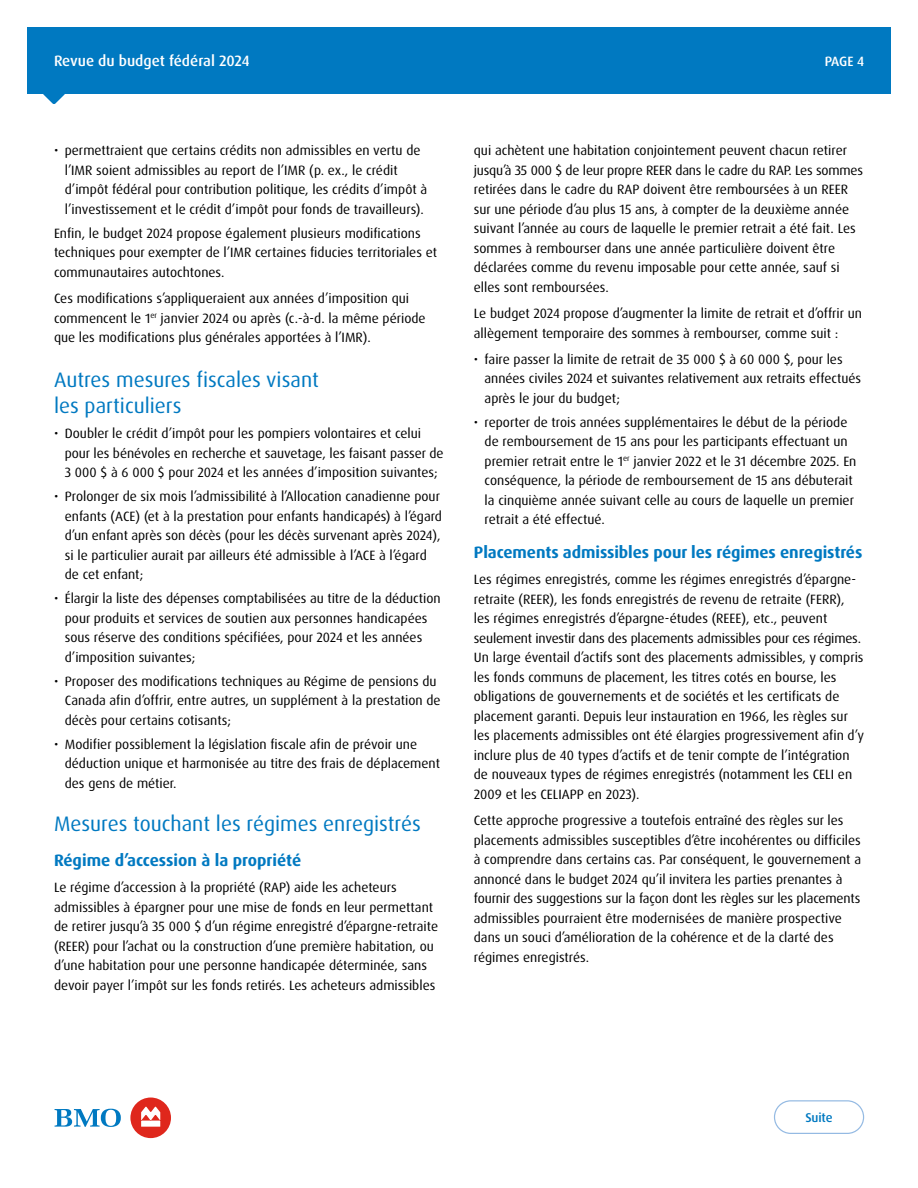
<style>
.page{position:relative;width:918px;height:1188px;background:#fff}
.page>*{position:absolute;margin:0;border:0;box-sizing:border-box;transform-origin:0 0}
.Section_Headline_H32{font:21px/25.5px "Dax Pro";color:#0079c1}
.Paragraph_Headline_H4{font:700 16.5px "Dax Pro";letter-spacing:-.005em;color:#0079c1}
.t1{font:500 15px "Dax Pro";color:#fff}
.Body_Copy{font:13.5px/19.5px "Dax Pro";color:#000}
.t2{font:500 13.5px "Dax Pro";color:#fff}
.t3{font:500 12.75px "Dax OT";letter-spacing:-.01em;color:#0079c1}
</style>
<div class="page">
<div style="left:27px;top:27px;width:864px;height:67px;background:#0079c1"></div>
<svg style="left:43px;top:94px;width:22px;height:10px"></svg>
<svg style="left:774px;top:1100px;width:90px;height:34px"></svg>
<svg style="left:55px;top:1109px;width:66px;height:18px"></svg>
<div style="left:130px;top:1098px;width:41px;height:40px;background:#df271c;border-radius:50%"></div>
<svg style="left:141px;top:1107px;width:19px;height:20px"></svg>
<p class="t1" style="left:54px;top:51px;width:197px">Revue du budget fédéral 2024</p>
<p class="Body_Copy" style="left:65px;top:141px;width:364px;text-indent:-11px">• permettraient que certains crédits non admissibles en vertu de l’IMR soient admissibles au report de l’IMR (p. ex., le crédit d’impôt fédéral pour contribution politique, les crédits d’impôt à l’investissement et le crédit d’impôt pour fonds de travailleurs).</p>
<p class="Body_Copy" style="left:54px;top:224px;width:385px">Enfin, le budget 2024 propose également plusieurs modifications techniques pour exempter de l’IMR certaines fiducies territoriales et communautaires autochtones.</p>
<p class="Body_Copy" style="left:54px;top:289px;width:373px">Ces modifications s’appliqueraient aux années d’imposition qui commencent le 1<sup>er</sup> janvier 2024 ou après (c.-à-d. la même période que les modifications plus générales apportées à l’IMR).</p>
<h3 class="Section_Headline_H32" style="left:54px;top:367px;width:266px">Autres mesures fiscales visant les particuliers</h3>
<p class="Body_Copy" style="left:65px;top:424px;width:380px;text-indent:-11px">• Doubler le crédit d’impôt pour les pompiers volontaires et celui pour les bénévoles en recherche et sauvetage, les faisant passer de<br>3 000 $ à 6 000 $ pour 2024 et les années d’imposition suivantes;</p>
<p class="Body_Copy" style="left:65px;top:487px;width:379px;text-indent:-11px">• Prolonger de six mois l’admissibilité à l’Allocation canadienne pour enfants (ACE) (et à la prestation pour enfants handicapés) à l’égard d’un enfant après son décès (pour les décès survenant après 2024), si le particulier aurait par ailleurs été admissible à l’ACE à l’égard de cet enfant;</p>
<p class="Body_Copy" style="left:65px;top:589px;width:377px;text-indent:-11px">• Élargir la liste des dépenses comptabilisées au titre de la déduction pour produits et services de soutien aux personnes handicapées sous réserve des conditions spécifiées, pour 2024 et les années d’imposition suivantes;</p>
<p class="Body_Copy" style="left:65px;top:671px;width:377px;text-indent:-11px">• Proposer des modifications techniques au Régime de pensions du<br>Canada afin d’offrir, entre autres, un supplément à la prestation de décès pour certains cotisants;</p>
<p class="Body_Copy" style="left:65px;top:735px;width:377px;text-indent:-11px">• Modifier possiblement la législation fiscale afin de prévoir une déduction unique et harmonisée au titre des frais de déplacement des gens de métier.</p>
<h3 class="Section_Headline_H32" style="left:54px;top:811px;width:368px">Mesures touchant les régimes enregistrés</h3>
<h4 class="Paragraph_Headline_H4" style="left:54px;top:849px;width:249px">Régime d’accession à la propriété</h4>
<p class="Body_Copy" style="left:54px;top:878px;width:386px">Le régime d’accession à la propriété (RAP) aide les acheteurs admissibles à épargner pour une mise de fonds en leur permettant de retirer jusqu’à 35 000 $ d’un régime enregistré d’épargne-retraite (REER) pour l’achat ou la construction d’une première habitation, ou d’une habitation pour une personne handicapée déterminée, sans devoir payer l’impôt sur les fonds retirés. Les acheteurs admissibles</p>
<p class="t2" style="left:825px;top:53px;width:41px">PAGE 4</p>
<p class="Body_Copy" style="left:474px;top:141px;width:391px">qui achètent une habitation conjointement peuvent chacun retirer jusqu’à 35 000 $ de leur propre REER dans le cadre du RAP. Les sommes retirées dans le cadre du RAP doivent être remboursées à un REER sur une période d’au plus 15 ans, à compter de la deuxième année suivant l’année au cours de laquelle le premier retrait a été fait. Les sommes à rembourser dans une année particulière doivent être déclarées comme du revenu imposable pour cette année, sauf si elles sont remboursées.</p>
<p class="Body_Copy" style="left:474px;top:304px;width:390px">Le budget 2024 propose d’augmenter la limite de retrait et d’offrir un allègement temporaire des sommes à rembourser, comme suit :</p>
<p class="Body_Copy" style="left:485px;top:349px;width:378px;text-indent:-11px">• faire passer la limite de retrait de 35 000 $ à 60 000 $, pour les années civiles 2024 et suivantes relativement aux retraits effectués après le jour du budget;</p>
<p class="Body_Copy" style="left:485px;top:413px;width:373px;text-indent:-11px">• reporter de trois années supplémentaires le début de la période de remboursement de 15 ans pour les participants effectuant un premier retrait entre le 1<sup>er</sup> janvier 2022 et le 31 décembre 2025. En conséquence, la période de remboursement de 15 ans débuterait la cinquième année suivant celle au cours de laquelle un premier retrait a été effectué.</p>
<h4 class="Paragraph_Headline_H4" style="left:474px;top:542px;width:390px">Placements admissibles pour les régimes enregistrés</h4>
<p class="Body_Copy" style="left:474px;top:570px;width:392px">Les régimes enregistrés, comme les régimes enregistrés d’épargne&shy;retraite (REER), les fonds enregistrés de revenu de retraite (FERR),<br>les régimes enregistrés d’épargne-études (REEE), etc., peuvent seulement investir dans des placements admissibles pour ces régimes.<br>Un large éventail d’actifs sont des placements admissibles, y compris les fonds communs de placement, les titres cotés en bourse, les obligations de gouvernements et de sociétés et les certificats de placement garanti. Depuis leur instauration en 1966, les règles sur les placements admissibles ont été élargies progressivement afin d’y inclure plus de 40 types d’actifs et de tenir compte de l’intégration de nouveaux types de régimes enregistrés (notamment les CELI en 2009 et les CELIAPP en 2023).</p>
<p class="Body_Copy" style="left:474px;top:811px;width:389px">Cette approche progressive a toutefois entraîné des règles sur les placements admissibles susceptibles d’être incohérentes ou difficiles à comprendre dans certains cas. Par conséquent, le gouvernement a annoncé dans le budget 2024 qu’il invitera les parties prenantes à fournir des suggestions sur la façon dont les règles sur les placements admissibles pourraient être modernisées de manière prospective dans un souci d’amélioration de la cohérence et de la clarté des régimes enregistrés.</p>
<p class="t3" style="left:805px;top:1109px;width:29px">Suite</p>
</div>
